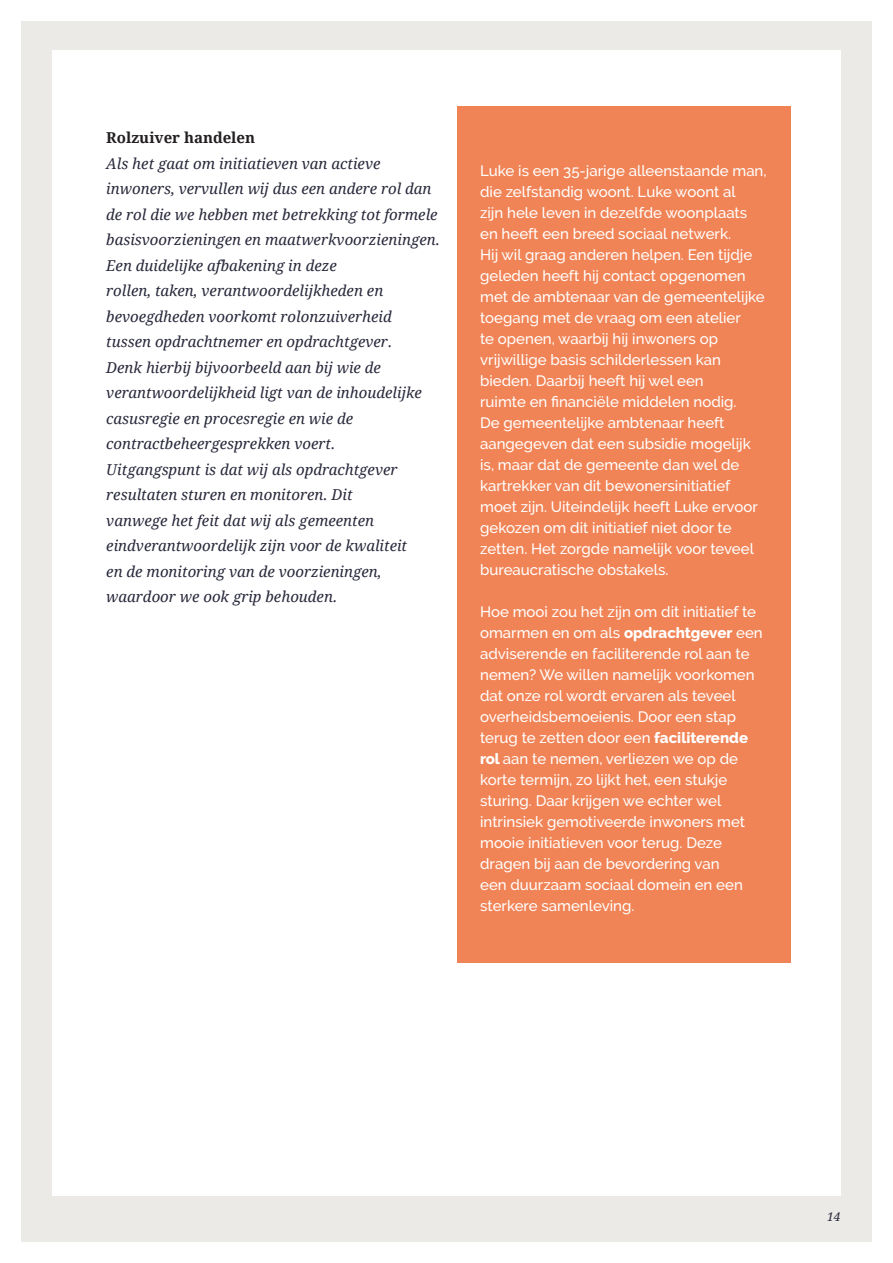
<style>
.page{position:relative;width:893px;height:1263px;background:#fff}
.page>*{position:absolute;margin:0;border:0;box-sizing:border-box;transform-origin:0 0}
.t1{font:500 15px/21px "Raleway";color:#fff}
.t2{font:italic 15px/25.5px "Droid Serif";color:#27283a}
.t3{font:700 15px "Droid Serif";color:#231f20}
.t4{font:italic 12px "Droid Serif";color:#27283a}
.s1{font-weight:800}
</style>
<div class="page">
<div style="left:21px;top:21px;width:851px;height:1221px;background:#ebeae7"></div>
<div style="left:52px;top:50px;width:788px;height:1146px;background:#fff"></div>
<div style="left:457px;top:106px;width:333px;height:856px;background:#f18456"></div>
<p class="t3" style="left:106px;top:127px;width:150px">Rolzuiver handelen</p>
<p class="t2" style="left:106px;top:150px;width:335px">Als het gaat om initiatieven van actieve inwoners, vervullen wij dus een andere rol dan de rol die we hebben met betrekking tot formele basisvoorzieningen en maatwerkvoorzieningen.<br>Een duidelijke afbakening in deze<br>rollen, taken, verantwoordelijkheden en bevoegdheden voorkomt rolonzuiverheid tussen opdrachtnemer en opdrachtgever.<br>Denk hierbij bijvoorbeeld aan bij wie de verantwoordelijkheid ligt van de inhoudelijke casusregie en procesregie en wie de contractbeheergesprekken voert.<br>Uitgangspunt is dat wij als opdrachtgever resultaten sturen en monitoren. Dit<br>vanwege het feit dat wij als gemeenten eindverantwoordelijk zijn voor de kwaliteit<br>en de monitoring van de voorzieningen, waardoor we ook grip behouden.</p>
<p class="t1" style="left:480px;top:160px;width:288px">Luke is een 35-jarige alleenstaande man, die zelfstandig woont. Luke woont al<br>zijn hele leven in dezelfde woonplaats en heeft een breed sociaal netwerk.<br>Hij wil graag anderen helpen. Een tijdje geleden heeft hij contact opgenomen met de ambtenaar van de gemeentelijke toegang met de vraag om een atelier<br>te openen, waarbij hij inwoners op vrijwillige basis schilderlessen kan bieden. Daarbij heeft hij wel een<br>ruimte en financiële middelen nodig.<br>De gemeentelijke ambtenaar heeft aangegeven dat een subsidie mogelijk is, maar dat de gemeente dan wel de kartrekker van dit bewonersinitiatief moet zijn. Uiteindelijk heeft Luke ervoor gekozen om dit initiatief niet door te zetten. Het zorgde namelijk voor teveel bureaucratische obstakels.</p>
<p class="t1" style="left:480px;top:601px;width:284px">Hoe mooi zou het zijn om dit initiatief te omarmen en om als <span class="s1">opdrachtgever</span> een adviserende en faciliterende rol aan te nemen? We willen namelijk voorkomen dat onze rol wordt ervaren als teveel overheidsbemoeienis. Door een stap terug te zetten door een <span class="s1">faciliterende rol</span> aan te nemen, verliezen we op de korte termijn, zo lijkt het, een stukje sturing. Daar krijgen we echter wel intrinsiek gemotiveerde inwoners met mooie initiatieven voor terug. Deze dragen bij aan de bevordering van<br>een duurzaam sociaal domein en een sterkere samenleving.</p>
<p class="t4" style="left:827px;top:1208px;width:15px">14</p>
</div>
